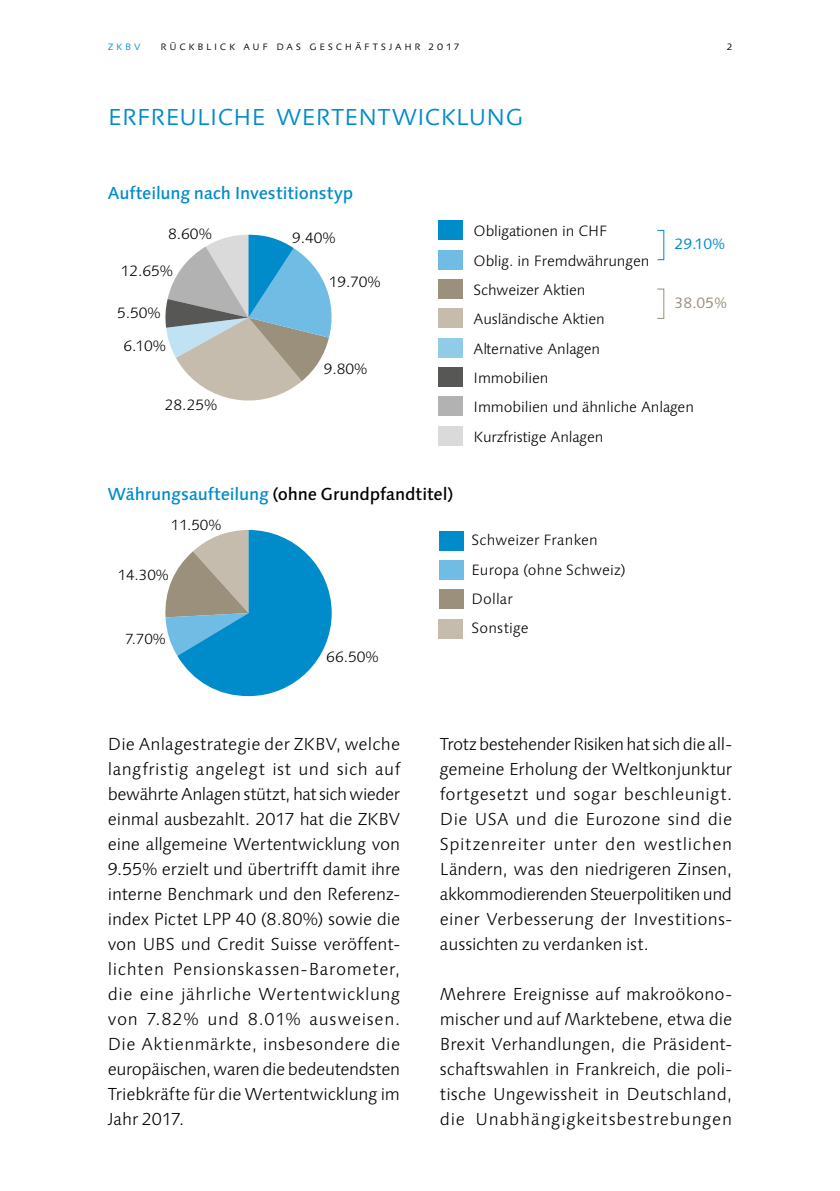
<style>
.page{position:relative;width:840px;height:1191px;background:#fff}
.page>*{position:absolute;margin:0;border:0;box-sizing:border-box;transform-origin:0 0}
.Titre_niv_01{font:300 30px "Linotype Syntax SC";letter-spacing:-.01em;color:#008bcb}
.Texte{font:300 17.4px/25px "Linotype Syntax";letter-spacing:.01em;color:#000;text-align:justify}
.Titre_niv_02{font:500 17.4px "Linotype Syntax";letter-spacing:-.01em;color:#000}
.Titre_niv_02-2{font:500 17.4px "Linotype Syntax";letter-spacing:-.01em;color:#008bcb}
.t1{font:300 15px/29.4px "Linotype Syntax";letter-spacing:-.01em;color:#000}
.t2{font:300 15px/29.4px "Linotype Syntax";letter-spacing:.01em;color:#000}
.t3{font:15px "Linotype Syntax";color:#008bcb}
.t4{font:15px "Linotype Syntax";color:#9b907b}
.t5{font:300 14.6px "Linotype Syntax";color:#000}
.t6{font:300 12px "Linotype Syntax SC";letter-spacing:.225em;color:#000}
.t7{font:300 12px "Linotype Syntax SC";color:#008bcb}
.s1{color:#008bcb}
</style>
<div class="page">
<svg style="left:165px;top:235px;width:167px;height:166px"></svg>
<div style="left:438px;top:338px;width:25px;height:19px;background:#90cce8"></div>
<div style="left:438px;top:308px;width:25px;height:20px;background:#c5bcae"></div>
<div style="left:438px;top:279px;width:25px;height:20px;background:#9b907b"></div>
<div style="left:438px;top:250px;width:25px;height:19px;background:#70bce5"></div>
<div style="left:438px;top:221px;width:25px;height:19px;background:#008bcb"></div>
<div style="left:438px;top:426px;width:25px;height:19px;background:#dadada"></div>
<div style="left:438px;top:396px;width:25px;height:20px;background:#b3b2b2"></div>
<div style="left:438px;top:367px;width:25px;height:20px;background:#575756"></div>
<div style="left:656px;top:288px;width:8px;height:31px;border:1px solid #9b907b"></div>
<div style="left:438px;top:619px;width:25px;height:19px;background:#c5bcae"></div>
<div style="left:438px;top:589px;width:25px;height:20px;background:#9b907b"></div>
<div style="left:438px;top:560px;width:25px;height:20px;background:#70bce5"></div>
<div style="left:438px;top:531px;width:25px;height:19px;background:#008bcb"></div>
<svg style="left:165px;top:530px;width:166px;height:166px"></svg>
<p class="t7" style="left:108px;top:38px;width:34px">zkbv</p>
<p class="t6" style="left:160px;top:38px;width:300px">rückblick auf das geschäftsjahr 2017</p>
<p class="t6" style="left:726px;top:38px;width:7px">2</p>
<p class="Titre_niv_01" style="left:108px;top:97px;width:416px">erfreuliche wertentwicklung</p>
<p class="Titre_niv_02-2" style="left:108px;top:183px;width:247px">Aufteilung nach Investitionstyp</p>
<p class="t1" style="left:168px;top:219px;width:45px">8.60%</p>
<p class="t1" style="left:121px;top:256px;width:54px">12.65%</p>
<p class="t1" style="left:117px;top:298px;width:45px">5.50%</p>
<p class="t1" style="left:123px;top:331px;width:44px">6.10%</p>
<p class="t1" style="left:165px;top:390px;width:54px">28.25%</p>
<p class="t1" style="left:292px;top:223px;width:45px">9.40%</p>
<p class="t1" style="left:328px;top:267px;width:54px">19.70%</p>
<p class="t1" style="left:323px;top:354px;width:45px">9.80%</p>
<p class="Titre_niv_02" style="left:108px;top:483px;width:347px"><span class="s1">Währungsaufteilung</span> (ohne Grundpfandtitel)</p>
<p class="t5" style="left:171px;top:516px;width:52px">11.50%</p>
<p class="t5" style="left:117px;top:566px;width:53px">14.30%</p>
<p class="t5" style="left:125px;top:630px;width:42px">7.70%</p>
<p class="t1" style="left:326px;top:642px;width:54px">66.50%</p>
<p class="t1" style="left:473px;top:217px;width:222px">Obligationen in CHF<br>Oblig. in Fremdwährungen<br>Schweizer Aktien<br>Ausländische Aktien<br>Alternative Anlagen<br>Immobilien<br>Immobilien und ähnliche Anlagen<br>Kurzfristige Anlagen</p>
<p class="t3" style="left:674px;top:235px;width:52px">29.10%</p>
<p class="t4" style="left:674px;top:294px;width:54px">38.05%</p>
<p class="t2" style="left:471px;top:525px;width:156px">Schweizer Franken<br>Europa (ohne Schweiz)<br>Dollar<br>Sonstige</p>
<p class="Texte" style="left:108px;top:732px;width:293px">Die Anlagestrategie der ZKBV, welche langfristig angelegt ist und sich auf bewährte Anlagen stützt, hat sich wieder einmal ausbezahlt. 2017 hat die ZKBV eine allgemeine Wertentwicklung von 9.55% erzielt und übertrifft damit ihre interne Benchmark und den Referenz&shy;index Pictet LPP 40 (8.80%) sowie die von UBS und Credit Suisse veröffent&shy;lichten Pensionskassen-Barometer, die eine jährliche Wertentwicklung von 7.82% und 8.01% ausweisen.<br>Die Aktienmärkte, insbesondere die europäischen, waren die bedeutendsten Triebkräfte für die Wertentwicklung im Jahr 2017.</p>
<p class="Texte" style="left:439px;top:732px;width:294px">Trotz bestehender Risiken hat sich die all&shy;gemeine Erholung der Weltkonjunktur fortgesetzt und sogar beschleunigt.<br>Die USA und die Eurozone sind die Spitzenreiter unter den westlichen Ländern, was den niedrigeren Zinsen, akkommodierenden Steuerpolitiken und einer Verbesserung der Investitions&shy;aussichten zu verdanken ist.</p>
<p class="Texte" style="left:439px;top:982px;width:293px">Mehrere Ereignisse auf makroökono&shy;mischer und auf Marktebene, etwa die Brexit Verhandlungen, die Präsident&shy;schaftswahlen in Frankreich, die poli&shy;tische Ungewissheit in Deutschland, die Unabhängigkeitsbestrebungen</p>
</div>
